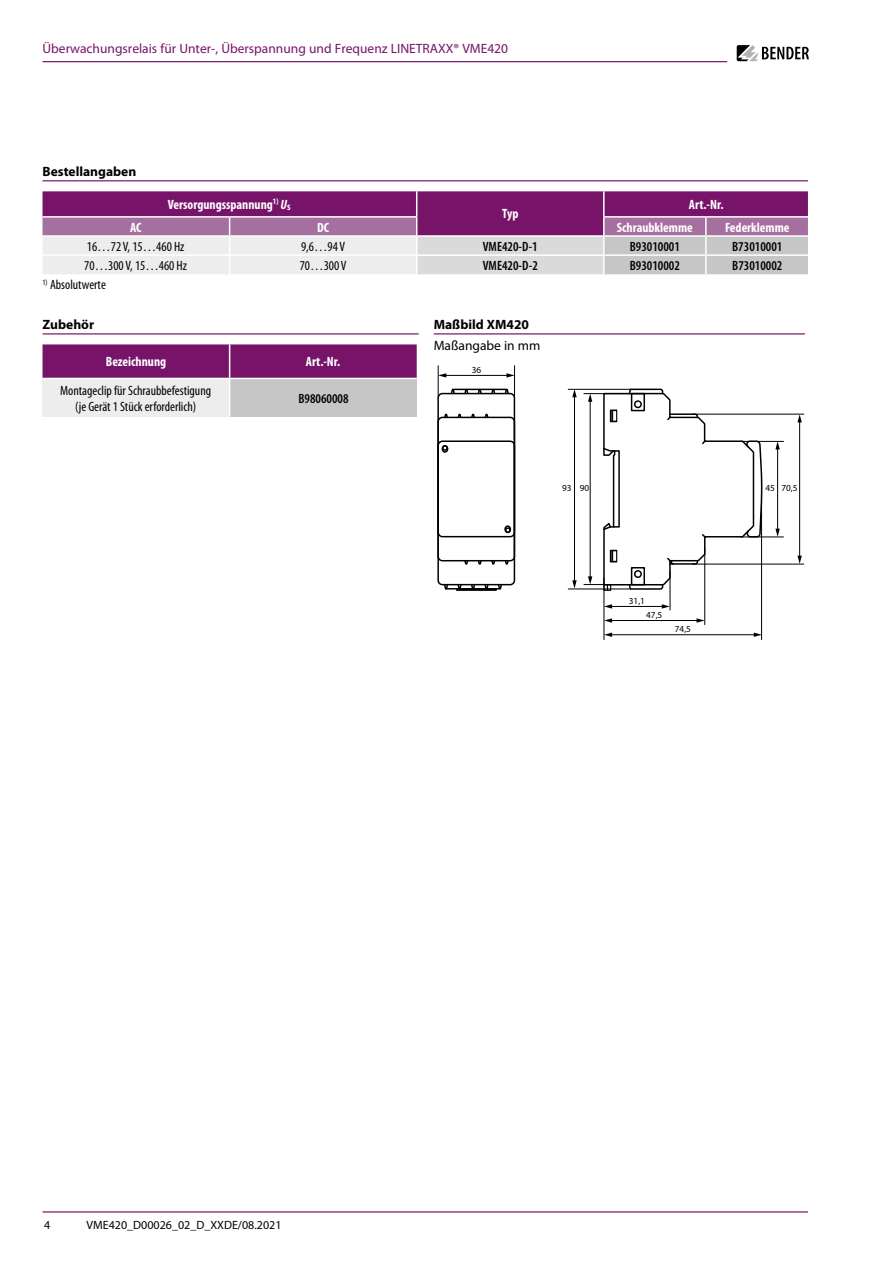
<style>
.page{position:relative;width:893px;height:1263px;background:#fff}
.page>*{position:absolute;margin:0;border:0;box-sizing:border-box;transform-origin:0 0}
.t1{font:condensed 13.5px/16.5px "Myriad Pro";color:#000;text-align:center}
.t2{font:700 condensed 13.5px "Myriad Pro";color:#fff}
.t3{font:13.5px "Myriad Pro";color:#771469}
.t4{font:600 condensed 13.5px "Myriad Pro";color:#000}
.t5{font:700 13.5px "Myriad Pro";color:#000}
.t6{font:13.5px "Myriad Pro";color:#000}
.t7{font:12px "Myriad Pro";color:#000}
.t8{font:9.3px "Myriad Pro";color:#000}
.s1{font-style:italic}
</style>
<div class="page">
<hr style="left:43px;top:61px;width:684px;height:1px;background:#771469">
<hr style="left:43px;top:1211px;width:765px;height:1px;background:#771469">
<svg style="left:737px;top:45px;width:72px;height:16px"></svg>
<div style="left:43px;top:344px;width:374px;height:34px;background:#771469"></div>
<div style="left:43px;top:378px;width:187px;height:39px;background:#ededed"></div>
<div style="left:230px;top:378px;width:187px;height:39px;background:#c6c6c6"></div>
<hr style="left:229px;top:344px;width:1px;height:34px;background:#fff">
<hr style="left:43px;top:378px;width:187px;height:1px;background:#fff">
<hr style="left:230px;top:378px;width:187px;height:1px;background:#fff">
<hr style="left:229px;top:379px;width:1px;height:38px;background:#fff">
<hr style="left:43px;top:333px;width:376px;height:1px;background:#771469">
<hr style="left:43px;top:180px;width:765px;height:1px;background:#771469">
<hr style="left:434px;top:333px;width:371px;height:1px;background:#771469">
<div style="left:437px;top:393px;width:78px;height:192px;border:2px solid #000;border-radius:4px"></div>
<div style="left:437px;top:417px;width:78px;height:144px;border:2px solid #000;border-radius:4px"></div>
<div style="left:437px;top:440px;width:78px;height:97px;border:2px solid #000;border-radius:4px"></div>
<div style="left:504px;top:525px;width:7px;height:8px;border:2px solid #000;border-radius:50%"></div>
<svg style="left:505px;top:527px;width:6px;height:6px"></svg>
<div style="left:442px;top:445px;width:6px;height:8px;border:2px solid #000;border-radius:50%"></div>
<svg style="left:442px;top:445px;width:6px;height:6px"></svg>
<svg style="left:443px;top:413px;width:6px;height:6px"></svg>
<svg style="left:450px;top:388px;width:6px;height:7px"></svg>
<svg style="left:463px;top:388px;width:6px;height:7px"></svg>
<svg style="left:477px;top:388px;width:6px;height:7px"></svg>
<svg style="left:490px;top:388px;width:6px;height:7px"></svg>
<svg style="left:504px;top:388px;width:6px;height:7px"></svg>
<svg style="left:456px;top:413px;width:7px;height:6px"></svg>
<svg style="left:470px;top:413px;width:6px;height:6px"></svg>
<svg style="left:483px;top:413px;width:7px;height:6px"></svg>
<hr style="left:453px;top:389px;width:54px;height:1px;background:#000">
<svg style="left:504px;top:559px;width:6px;height:6px"></svg>
<svg style="left:497px;top:583px;width:6px;height:7px"></svg>
<svg style="left:483px;top:583px;width:7px;height:5px"></svg>
<svg style="left:470px;top:583px;width:6px;height:5px"></svg>
<svg style="left:456px;top:583px;width:7px;height:5px"></svg>
<svg style="left:443px;top:583px;width:6px;height:7px"></svg>
<svg style="left:490px;top:559px;width:6px;height:6px"></svg>
<svg style="left:477px;top:559px;width:6px;height:6px"></svg>
<svg style="left:463px;top:559px;width:6px;height:6px"></svg>
<hr style="left:446px;top:588px;width:54px;height:1px;background:#000">
<div style="left:456px;top:588px;width:41px;height:3px;border:2px solid #000"></div>
<div style="left:603px;top:584px;width:8px;height:7px;border:1px solid #000"></div>
<svg style="left:602px;top:388px;width:161px;height:202px"></svg>
<hr style="left:438px;top:366px;width:1px;height:30px;background:#000">
<hr style="left:514px;top:366px;width:1px;height:30px;background:#000">
<hr style="left:568px;top:389px;width:63px;height:1px;background:#000">
<hr style="left:568px;top:589px;width:63px;height:1px;background:#000">
<hr style="left:761px;top:478px;width:1px;height:162px;background:#000">
<hr style="left:604px;top:578px;width:1px;height:62px;background:#000">
<hr style="left:445px;top:375px;width:63px;height:1px;background:#000">
<svg style="left:438px;top:373px;width:8px;height:5px"></svg>
<svg style="left:506px;top:373px;width:8px;height:5px"></svg>
<hr style="left:611px;top:634px;width:144px;height:1px;background:#000">
<svg style="left:604px;top:632px;width:8px;height:5px"></svg>
<svg style="left:754px;top:632px;width:8px;height:5px"></svg>
<hr style="left:574px;top:396px;width:1px;height:186px;background:#000">
<svg style="left:572px;top:580px;width:5px;height:8px"></svg>
<svg style="left:572px;top:389px;width:5px;height:8px"></svg>
<hr style="left:584px;top:393px;width:47px;height:1px;background:#000">
<hr style="left:692px;top:414px;width:112px;height:1px;background:#000">
<hr style="left:692px;top:564px;width:112px;height:1px;background:#000">
<hr style="left:704px;top:549px;width:1px;height:76px;background:#000">
<hr style="left:670px;top:571px;width:1px;height:39px;background:#000">
<hr style="left:584px;top:584px;width:47px;height:1px;background:#000">
<hr style="left:590px;top:400px;width:1px;height:178px;background:#000">
<svg style="left:588px;top:576px;width:4px;height:8px"></svg>
<svg style="left:588px;top:394px;width:4px;height:8px"></svg>
<hr style="left:799px;top:421px;width:1px;height:136px;background:#000">
<svg style="left:797px;top:556px;width:5px;height:8px"></svg>
<svg style="left:797px;top:414px;width:5px;height:8px"></svg>
<hr style="left:777px;top:448px;width:1px;height:82px;background:#000">
<svg style="left:775px;top:529px;width:5px;height:7px"></svg>
<svg style="left:775px;top:442px;width:5px;height:7px"></svg>
<hr style="left:611px;top:620px;width:87px;height:1px;background:#000">
<svg style="left:604px;top:618px;width:8px;height:5px"></svg>
<svg style="left:696px;top:618px;width:9px;height:5px"></svg>
<hr style="left:611px;top:606px;width:52px;height:1px;background:#000">
<svg style="left:604px;top:604px;width:8px;height:5px"></svg>
<svg style="left:662px;top:604px;width:8px;height:5px"></svg>
<hr style="left:740px;top:536px;width:43px;height:1px;background:#000">
<hr style="left:740px;top:441px;width:43px;height:1px;background:#000">
<svg style="left:43px;top:191px;width:765px;height:83px;background:#b185ab"></svg>
<hr style="left:706px;top:216px;width:102px;height:2px;background:#fff">
<hr style="left:604px;top:235px;width:102px;height:2px;background:#fff">
<hr style="left:706px;top:235px;width:102px;height:2px;background:#fff">
<p class="t3" style="left:43px;top:41px;width:467px">Überwachungsrelais für Unter-, Überspannung und Frequenz LINETRAXX® VME420</p>
<p class="t5" style="left:43px;top:164px;width:95px">Bestellangaben</p>
<p class="t2" style="left:168px;top:197px;width:124px">Versorgungsspannung<sup>1)</sup> <span class="s1">U</span><sub>s</sub></p>
<p class="t2" style="left:689px;top:197px;width:36px">Art.-Nr.</p>
<p class="t2" style="left:502px;top:206px;width:18px">Typ</p>
<p class="t2" style="left:130px;top:220px;width:13px">AC</p>
<p class="t2" style="left:317px;top:220px;width:13px">DC</p>
<p class="t2" style="left:617px;top:220px;width:78px">Schraubklemme</p>
<p class="t2" style="left:725px;top:220px;width:66px">Federklemme</p>
<p class="t1" style="left:87px;top:238px;width:99px">16…72 V, 15…460 Hz</p>
<p class="t1" style="left:301px;top:238px;width:46px">9,6…94 V</p>
<p class="t4" style="left:483px;top:239px;width:57px">VME420-D-1</p>
<p class="t4" style="left:630px;top:239px;width:52px">B93010001</p>
<p class="t4" style="left:732px;top:239px;width:52px">B73010001</p>
<p class="t1" style="left:84px;top:258px;width:104px">70…300 V, 15…460 Hz</p>
<p class="t1" style="left:300px;top:258px;width:48px">70…300 V</p>
<p class="t4" style="left:483px;top:258px;width:57px">VME420-D-2</p>
<p class="t4" style="left:630px;top:258px;width:52px">B93010002</p>
<p class="t4" style="left:732px;top:258px;width:52px">B73010002</p>
<p class="t1" style="left:43px;top:277px;width:65px"><sup>1)</sup> Absolutwerte</p>
<p class="t5" style="left:43px;top:317px;width:53px">Zubehör</p>
<p class="t2" style="left:106px;top:354px;width:62px">Bezeichnung</p>
<p class="t2" style="left:306px;top:354px;width:36px">Art.-Nr.</p>
<p class="t1" style="left:60px;top:382px;width:153px">Montageclip für Schraubbefestigung (je Gerät 1 Stück erforderlich)</p>
<p class="t4" style="left:298px;top:391px;width:52px">B98060008</p>
<p class="t5" style="left:434px;top:317px;width:97px">Maßbild XM420</p>
<p class="t6" style="left:434px;top:338px;width:108px">Maßangabe in mm</p>
<p class="t8" style="left:472px;top:364px;width:11px">36</p>
<p class="t8" style="left:562px;top:483px;width:11px">93</p>
<p class="t8" style="left:580px;top:483px;width:11px">90</p>
<p class="t8" style="left:765px;top:483px;width:34px">45 70,5</p>
<p class="t8" style="left:629px;top:595px;width:18px">31,1</p>
<p class="t8" style="left:646px;top:609px;width:18px">47,5</p>
<p class="t8" style="left:675px;top:623px;width:18px">74,5</p>
<p class="t7" style="left:44px;top:1218px;width:8px">4</p>
<p class="t7" style="left:87px;top:1218px;width:196px">VME420_D00026_02_D_XXDE/08.2021</p>
</div>
